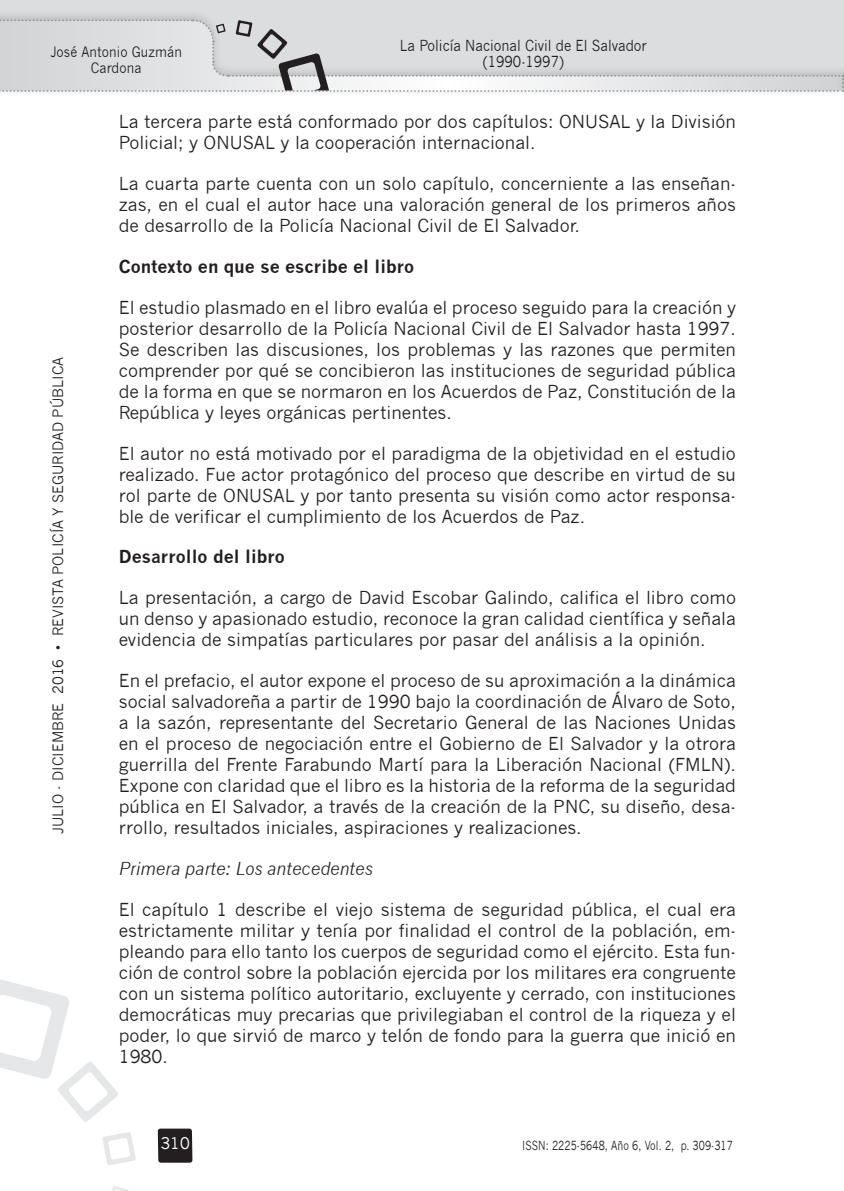
<style>
.page{position:relative;width:844px;height:1191px;background:#fff}
.page>*{position:absolute;margin:0;border:0;box-sizing:border-box;transform-origin:0 0}
.cuerpo_de_texto{font:17.5px/21px "News Gothic";color:#231f20;text-align:justify}
.cuerpo_de_texto-2{font:700 17.5px "News Gothic";color:#231f20}
.cuerpo_de_texto-3{font:italic 17.5px "News Gothic";color:#231f20}
.t1{font:15.75px "News Gothic";color:#fff}
.t2{font:14.88px/15.8px "News Gothic";color:#231f20;text-align:center;scale:.9 1}
.t3{font:14px "News Gothic";color:#231f20}
.t4{font:14px/15.8px "News Gothic";color:#231f20;text-align:center;scale:.9 1}
.t5{font:12.25px "News Gothic";letter-spacing:.01em;color:#231f20;scale:.8 1}
</style>
<div class="page">
<div style="left:0;top:0;width:843px;height:90px;background:#dcdddf"></div>
<div style="left:0;top:8px;width:843px;height:90px;background:#231f20;opacity:.2"></div>
<div style="left:835px;top:8px;width:8px;height:90px;background:#231f20;opacity:.2"></div>
<svg style="left:0;top:19px;width:844px;height:73px"></svg>
<svg style="left:102px;top:1132px;width:34px;height:33px"></svg>
<svg style="left:112px;top:1186px;width:17px;height:5px"></svg>
<svg style="left:0;top:979px;width:118px;height:143px"></svg>
<svg style="left:158px;top:1128px;width:34px;height:34px"></svg>
<p class="t4" style="left:50px;top:44px;width:147px">José Antonio Guzmán<br>Cardona</p>
<p class="t2" style="left:400px;top:38px;width:276px">La Policía Nacional Civil de El Salvador (1990-1997)</p>
<p class="t3" style="left:50px;top:834px;width:478px;rotate:-90deg">JULIO - DICIEMBRE 2016 • REVISTA POLICÍA Y SEGURIDAD PÚBLICA</p>
<p class="cuerpo_de_texto" style="left:119px;top:111px;width:618px">La tercera parte está conformado por dos capítulos: ONUSAL y la División<br>Policial; y ONUSAL y la cooperación internacional.</p>
<p class="cuerpo_de_texto" style="left:119px;top:173px;width:618px">La cuarta parte cuenta con un solo capítulo, concerniente a las enseñan&shy;zas, en el cual el autor hace una valoración general de los primeros años de desarrollo de la Policía Nacional Civil de El Salvador.</p>
<p class="cuerpo_de_texto-2" style="left:119px;top:256px;width:297px">Contexto en que se escribe el libro</p>
<p class="cuerpo_de_texto" style="left:119px;top:297px;width:618px">El estudio plasmado en el libro evalúa el proceso seguido para la creación y posterior desarrollo de la Policía Nacional Civil de El Salvador hasta 1997.<br>Se describen las discusiones, los problemas y las razones que permiten comprender por qué se concibieron las instituciones de seguridad pública de la forma en que se normaron en los Acuerdos de Paz, Constitución de la República y leyes orgánicas pertinentes.</p>
<p class="cuerpo_de_texto" style="left:119px;top:443px;width:618px">El autor no está motivado por el paradigma de la objetividad en el estudio realizado. Fue actor protagónico del proceso que describe en virtud de su rol parte de ONUSAL y por tanto presenta su visión como actor responsa&shy;ble de verificar el cumplimiento de los Acuerdos de Paz.</p>
<p class="cuerpo_de_texto-2" style="left:119px;top:546px;width:167px">Desarrollo del libro</p>
<p class="cuerpo_de_texto" style="left:119px;top:587px;width:618px">La presentación, a cargo de David Escobar Galindo, califica el libro como un denso y apasionado estudio, reconoce la gran calidad científica y señala evidencia de simpatías particulares por pasar del análisis a la opinión.</p>
<p class="cuerpo_de_texto" style="left:119px;top:670px;width:618px">En el prefacio, el autor expone el proceso de su aproximación a la dinámica social salvadoreña a partir de 1990 bajo la coordinación de Álvaro de Soto, a la sazón, representante del Secretario General de las Naciones Unidas en el proceso de negociación entre el Gobierno de El Salvador y la otrora guerrilla del Frente Farabundo Martí para la Liberación Nacional (FMLN).<br>Expone con claridad que el libro es la historia de la reforma de la seguridad pública en El Salvador, a través de la creación de la PNC, su diseño, desa&shy;rrollo, resultados iniciales, aspiraciones y realizaciones.</p>
<p class="cuerpo_de_texto-3" style="left:119px;top:858px;width:256px">Primera parte: Los antecedentes</p>
<p class="cuerpo_de_texto" style="left:119px;top:899px;width:618px">El capítulo 1 describe el viejo sistema de seguridad pública, el cual era estrictamente militar y tenía por finalidad el control de la población, em&shy;pleando para ello tanto los cuerpos de seguridad como el ejército. Esta fun&shy;ción de control sobre la población ejercida por los militares era congruente con un sistema político autoritario, excluyente y cerrado, con instituciones democráticas muy precarias que privilegiaban el control de la riqueza y el poder, lo que sirvió de marco y telón de fondo para la guerra que inició en 1980.</p>
<p class="t1" style="left:160px;top:1134px;width:31px">310</p>
<p class="t5" style="left:522px;top:1138px;width:265px">ISSN: 2225-5648, Año 6, Vol. 2, p. 309-317</p>
</div>
